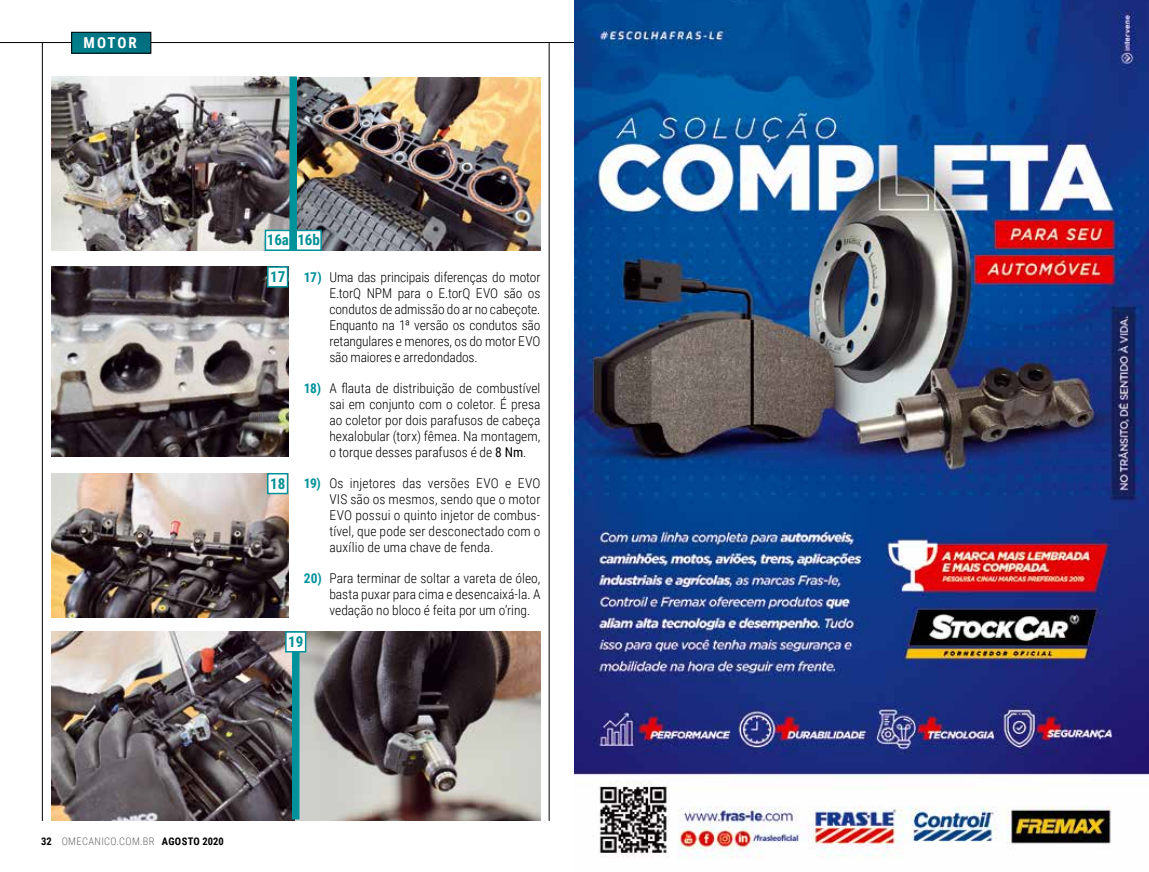
<style>
.page{position:relative;width:1149px;height:872px;background:#fff}
.page>*{position:absolute;margin:0;border:0;box-sizing:border-box;transform-origin:0 0}
.t1{font:700 15px "Roboto Condensed";color:#009094}
.t2{font:700 15px "Roboto Condensed";letter-spacing:.13em;color:#fff}
.t3{font:300 13.5px/15.9px "Roboto Condensed";color:#000;text-align:justify}
.t4{font:300 10.5px "Roboto Condensed";letter-spacing:.035em;color:#68676c}
.s1{font-weight:700;color:#00929b}
.s2{font-weight:400}
.s3{font-weight:700;color:#000}
</style>
<div class="page">
<img style="left:51px;top:266px;width:237px;height:191px">
<hr style="left:42px;top:43px;width:1px;height:778px;background:#000">
<hr style="left:0;top:42px;width:574px;height:1px;background:#000">
<img style="left:51px;top:77px;width:489px;height:174px">
<svg style="left:266px;top:266px;width:23px;height:22px"></svg>
<div style="left:72px;top:32px;width:79px;height:21px;background:#007785"></div>
<div style="left:71px;top:32px;width:80px;height:21px;border:1px solid #000"></div>
<svg style="left:264px;top:229px;width:58px;height:22px"></svg>
<div style="left:289px;top:77px;width:8px;height:174px;background:#00929b"></div>
<img style="left:51px;top:473px;width:237px;height:144px">
<svg style="left:266px;top:473px;width:23px;height:22px"></svg>
<img style="left:51px;top:631px;width:489px;height:190px">
<hr style="left:548px;top:43px;width:1px;height:778px;background:#000">
<div style="left:292px;top:631px;width:7px;height:188px;background:#00929b"></div>
<svg style="left:284px;top:631px;width:23px;height:22px"></svg>
<img style="left:574px;top:0;width:574px;height:859px">
<p class="t2" style="left:84px;top:32px;width:55px">MOTOR</p>
<p class="t1" style="left:267px;top:230px;width:55px">16a 16b</p>
<p class="t1" style="left:270px;top:266px;width:17px">17</p>
<p class="t1" style="left:270px;top:473px;width:17px">18</p>
<p class="t3" style="left:329px;top:269px;width:212px;text-indent:-26px"><span class="s1">17)</span> Uma das principais diferenças do motor E.torQ NPM para o E.torQ EVO são os condutos de admissão do ar no cabeçote.<br>Enquanto na 1ª versão os condutos são retangulares e menores, os do motor EVO são maiores e arredondados.</p>
<p class="t3" style="left:329px;top:380px;width:212px;text-indent:-26px"><span class="s1">18)</span> A flauta de distribuição de combustível sai em conjunto com o coletor. É presa ao coletor por dois parafusos de cabeça hexalobular (torx) fêmea. Na montagem, o torque desses parafusos é de <span class="s2">8 Nm</span>.</p>
<p class="t3" style="left:329px;top:475px;width:212px;text-indent:-26px"><span class="s1">19)</span> Os injetores das versões EVO e EVO VIS são os mesmos, sendo que o motor EVO possui o quinto injetor de combus&shy;tível, que pode ser desconectado com o auxílio de uma chave de fenda.</p>
<p class="t3" style="left:329px;top:570px;width:212px;text-indent:-26px"><span class="s1">20)</span> Para terminar de soltar a vareta de óleo, basta puxar para cima e desencaixá-la. A vedação no bloco é feita por um o’ring.</p>
<p class="t1" style="left:288px;top:631px;width:17px">19</p>
<p class="t4" style="left:41px;top:834px;width:184px"><span class="s3">32</span> OMECANICO.COM.BR <span class="s3">AGOSTO 2020</span></p>
</div>
